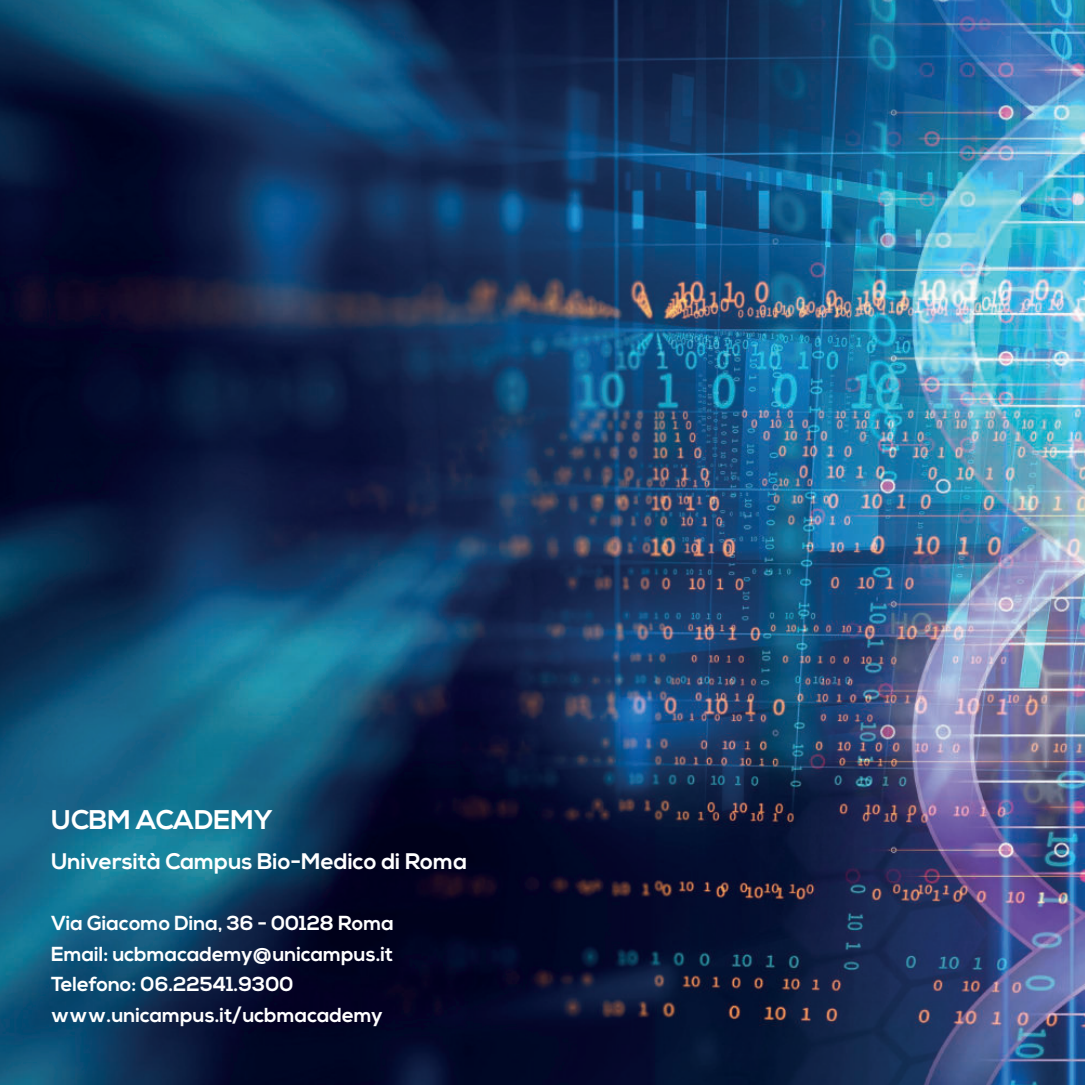
<style>
.page{position:relative;width:1085px;height:1085px;background:#fff}
.page>*{position:absolute;margin:0;border:0;box-sizing:border-box;transform-origin:0 0}
.t1{font:700 27px "Nexa";color:#fff}
.t2{font:700 22.5px "Nexa";color:#fff}
.t3{font:700 20.25px/30.6px "Nexa";color:#fff}
</style>
<div class="page">
<img style="left:0;top:0;width:1084px;height:1084px">
<h1 class="t1" style="left:51px;top:806px;width:223px">UCBM ACADEMY</h1>
<p class="t2" style="left:51px;top:850px;width:417px">Università Campus Bio-Medico di Roma</p>
<p class="t3" style="left:51px;top:909px;width:344px">Via Giacomo Dina, 36 - 00128 Roma<br>Email: ucbmacademy@unicampus.it<br>Telefono: 06.22541.9300 www.unicampus.it/ucbmacademy</p>
</div>
